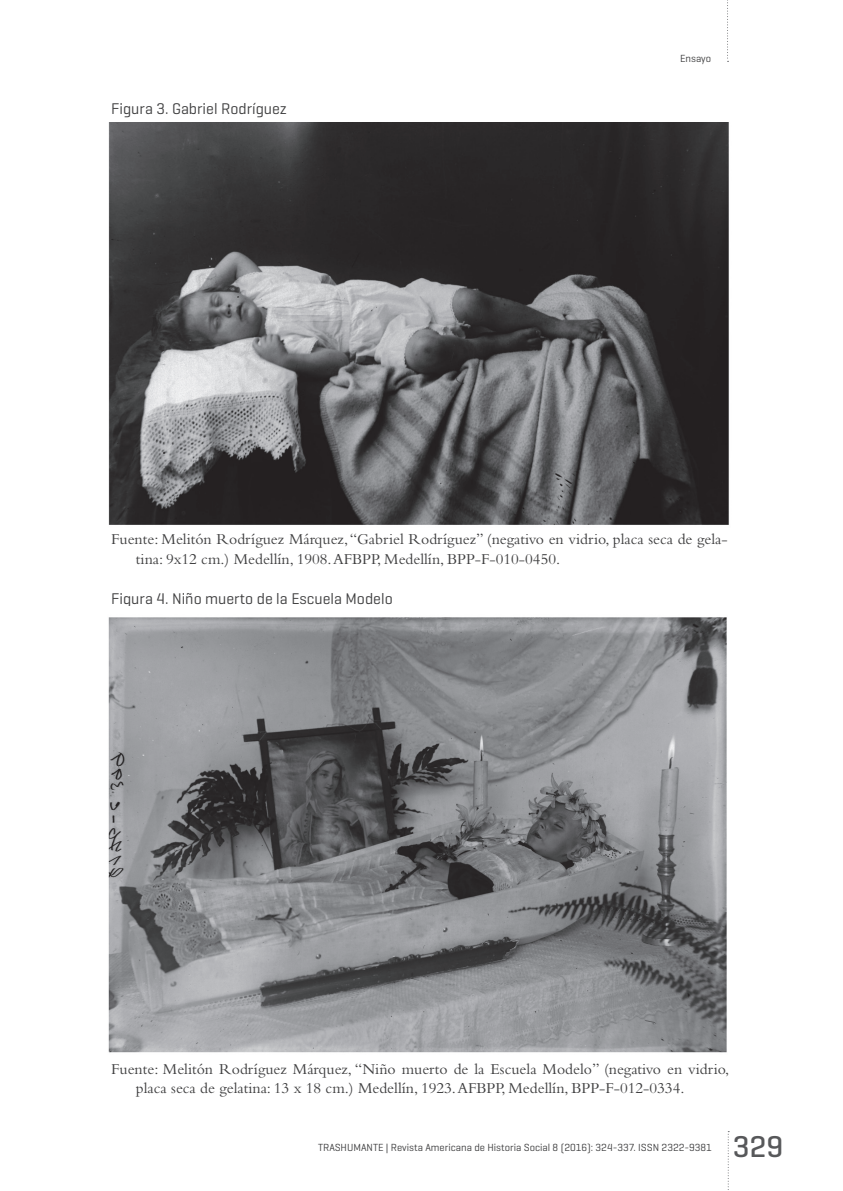
<style>
.page{position:relative;width:843px;height:1191px;background:#fff}
.page>*{position:absolute;margin:0;border:0;box-sizing:border-box;transform-origin:0 0}
.t1{font:500 30.62px "Geogrotesque";color:#57585a}
.t2{font:15.75px/19.2px "Bembo Std";color:#3e3e3f}
.t3{font:15.75px "Geogrotesque";color:#3e3e3f}
.t4{font:10.5px "Geogrotesque";color:#3e3e3f}
</style>
<div class="page">
<svg style="left:727px;top:1131px;width:1px;height:59px"></svg>
<svg style="left:727px;top:0;width:1px;height:62px"></svg>
<img style="left:108px;top:122px;width:621px;height:403px">
<img style="left:108px;top:617px;width:619px;height:436px">
<p class="t3" style="left:111px;top:99px;width:177px">Figura 3. Gabriel Rodríguez</p>
<p class="t4" style="left:679px;top:52px;width:33px">Ensayo</p>
<p class="t2" style="left:136px;top:529px;width:593px;text-indent:-25px">Fuente: Melitón Rodríguez Márquez, “Gabriel Rodríguez” (negativo en vidrio, placa seca de gela&shy;tina: 9x12 cm.) Medellín, 1908. AFBPP, Medellín, BPP-F-010-0450.</p>
<p class="t3" style="left:111px;top:589px;width:283px">Figura 4. Niño muerto de la Escuela Modelo</p>
<p class="t2" style="left:136px;top:1058px;width:594px;text-indent:-25px">Fuente: Melitón Rodríguez Márquez, “Niño muerto de la Escuela Modelo” (negativo en vidrio, placa seca de gelatina: 13 x 18 cm.) Medellín, 1923. AFBPP, Medellín, BPP-F-012-0334.</p>
<p class="t4" style="left:318px;top:1140px;width:395px">TRASHUMANTE | Revista Americana de Historia Social 8 (2016): 324-337. ISSN 2322-9381</p>
<h1 class="t1" style="left:732px;top:1126px;width:52px">329</h1>
</div>
